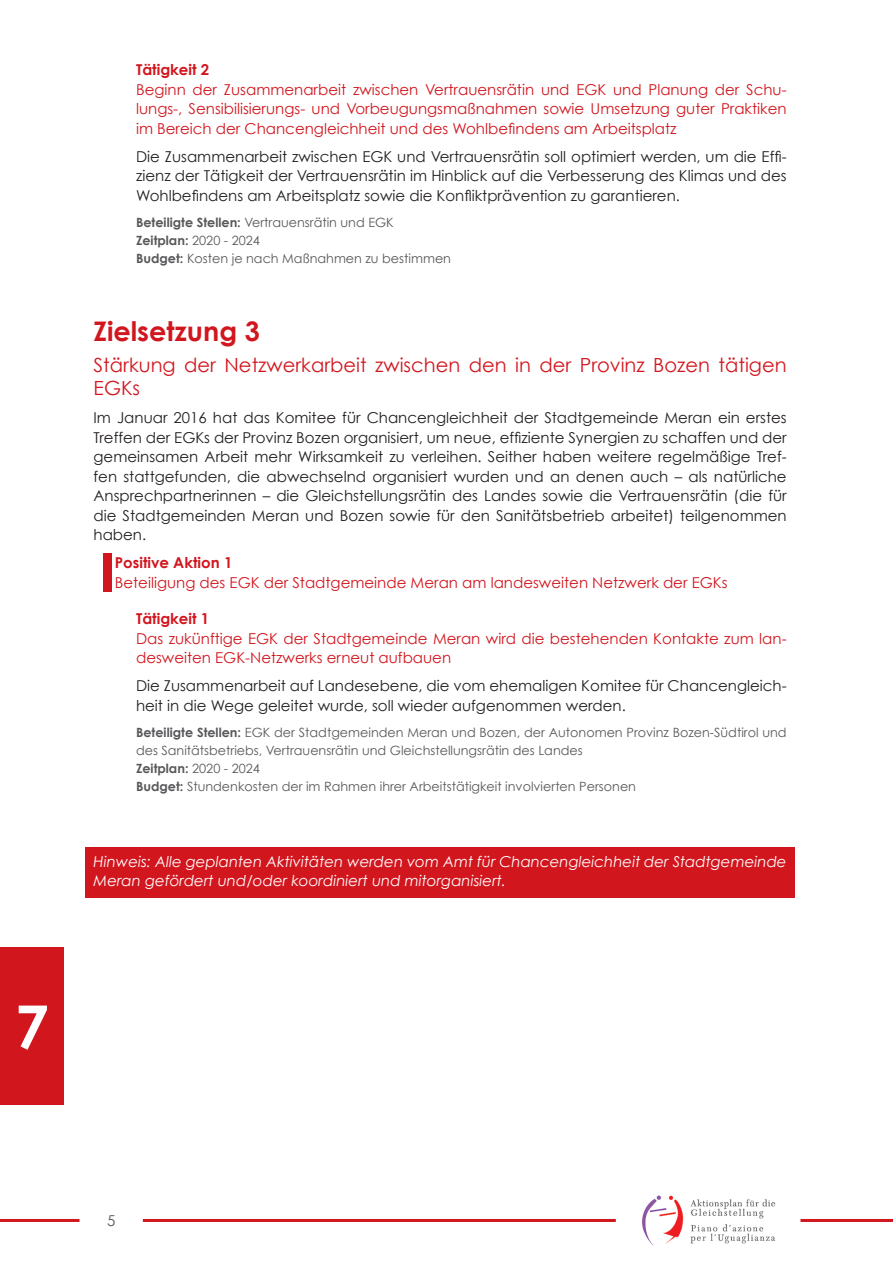
<style>
.page{position:relative;width:893px;height:1263px;background:#fff}
.page>*{position:absolute;margin:0;border:0;box-sizing:border-box;transform-origin:0 0}
.t1{font:700 60px "Century Gothic";color:#fff}
.t2{font:700 27px "Century Gothic";color:#d2161e}
.t3{font:19.5px/22.5px "Century Gothic";color:#d2161e}
.t4{font:15px/19.5px "Century Gothic";color:#231f20;text-align:justify}
.t5{font:15px/19.5px "Century Gothic";color:#d2161e;text-align:justify}
.t6{font:italic 15px/19.5px "Century Gothic";color:#fff}
.t7{font:700 15px "Century Gothic";color:#d2161e}
.t8{font:15px "Century Gothic";color:#57585a}
.t9{font:12.75px/18px "Century Gothic";color:#57585a}
.s1{font-weight:700}
</style>
<div class="page">
<div style="left:85px;top:847px;width:710px;height:50px;background:#d2161e"></div>
<div style="left:103px;top:553px;width:9px;height:38px;background:#d2161e"></div>
<img style="left:642px;top:1195px;width:134px;height:51px">
<div style="left:0;top:947px;width:64px;height:158px;background:#d2161e"></div>
<hr style="left:800px;top:1219px;width:93px;height:3px;background:#d2161e">
<hr style="left:143px;top:1219px;width:473px;height:3px;background:#d2161e">
<hr style="left:0;top:1219px;width:80px;height:3px;background:#d2161e">
<h1 class="t1" style="left:15px;top:989px;width:35px">7</h1>
<p class="t7" style="left:136px;top:60px;width:75px">Tätigkeit 2</p>
<p class="t5" style="left:136px;top:79px;width:652px">Beginn der Zusammenarbeit zwischen Vertrauensrätin und EGK und Planung der Schu&shy;lungs-, Sensibilisierungs- und Vorbeugungsmaßnahmen sowie Umsetzung guter Praktiken im Bereich der Chancengleichheit und des Wohlbefindens am Arbeitsplatz</p>
<p class="t4" style="left:136px;top:146px;width:652px">Die Zusammenarbeit zwischen EGK und Vertrauensrätin soll optimiert werden, um die Effi&shy;zienz der Tätigkeit der Vertrauensrätin im Hinblick auf die Verbesserung des Klimas und des Wohlbefindens am Arbeitsplatz sowie die Konfliktprävention zu garantieren.</p>
<p class="t9" style="left:136px;top:213px;width:316px"><span class="s1">Beteiligte Stellen:</span> Vertrauensrätin und EGK<br><span class="s1">Zeitplan:</span> 2020 - 2024<br><span class="s1">Budget:</span> Kosten je nach Maßnahmen zu bestimmen</p>
<h2 class="t2" style="left:94px;top:315px;width:168px">Zielsetzung 3</h2>
<h3 class="t3" style="left:94px;top:354px;width:695px">Stärkung der Netzwerkarbeit zwischen den in der Provinz Bozen tätigen<br>EGKs</h3>
<p class="t4" style="left:94px;top:408px;width:695px">Im Januar 2016 hat das Komitee für Chancengleichheit der Stadtgemeinde Meran ein erstes Treffen der EGKs der Provinz Bozen organisiert, um neue, effiziente Synergien zu schaffen und der gemeinsamen Arbeit mehr Wirksamkeit zu verleihen. Seither haben weitere regelmäßige Tref&shy;fen stattgefunden, die abwechselnd organisiert wurden und an denen auch – als natürliche Ansprechpartnerinnen – die Gleichstellungsrätin des Landes sowie die Vertrauensrätin (die für die Stadtgemeinden Meran und Bozen sowie für den Sanitätsbetrieb arbeitet) teilgenommen haben.</p>
<p class="t7" style="left:115px;top:553px;width:119px">Positive Aktion 1</p>
<p class="t5" style="left:115px;top:572px;width:614px">Beteiligung des EGK der Stadtgemeinde Meran am landesweiten Netzwerk der EGKs</p>
<p class="t7" style="left:136px;top:609px;width:75px">Tätigkeit 1</p>
<p class="t5" style="left:136px;top:628px;width:652px">Das zukünftige EGK der Stadtgemeinde Meran wird die bestehenden Kontakte zum lan&shy;desweiten EGK-Netzwerks erneut aufbauen</p>
<p class="t4" style="left:136px;top:676px;width:652px">Die Zusammenarbeit auf Landesebene, die vom ehemaligen Komitee für Chancengleich&shy;heit in die Wege geleitet wurde, soll wieder aufgenommen werden.</p>
<p class="t9" style="left:136px;top:723px;width:652px"><span class="s1">Beteiligte Stellen:</span> EGK der Stadtgemeinden Meran und Bozen, der Autonomen Provinz Bozen-Südtirol und des Sanitätsbetriebs, Vertrauensrätin und Gleichstellungsrätin des Landes<br><span class="s1">Zeitplan:</span> 2020 - 2024<br><span class="s1">Budget:</span> Stundenkosten der im Rahmen ihrer Arbeitstätigkeit involvierten Personen</p>
<p class="t6" style="left:94px;top:851px;width:695px">Hinweis: Alle geplanten Aktivitäten werden vom Amt für Chancengleichheit der Stadtgemeinde<br>Meran gefördert und/oder koordiniert und mitorganisiert.</p>
<p class="t8" style="left:107px;top:1211px;width:10px">5</p>
</div>
